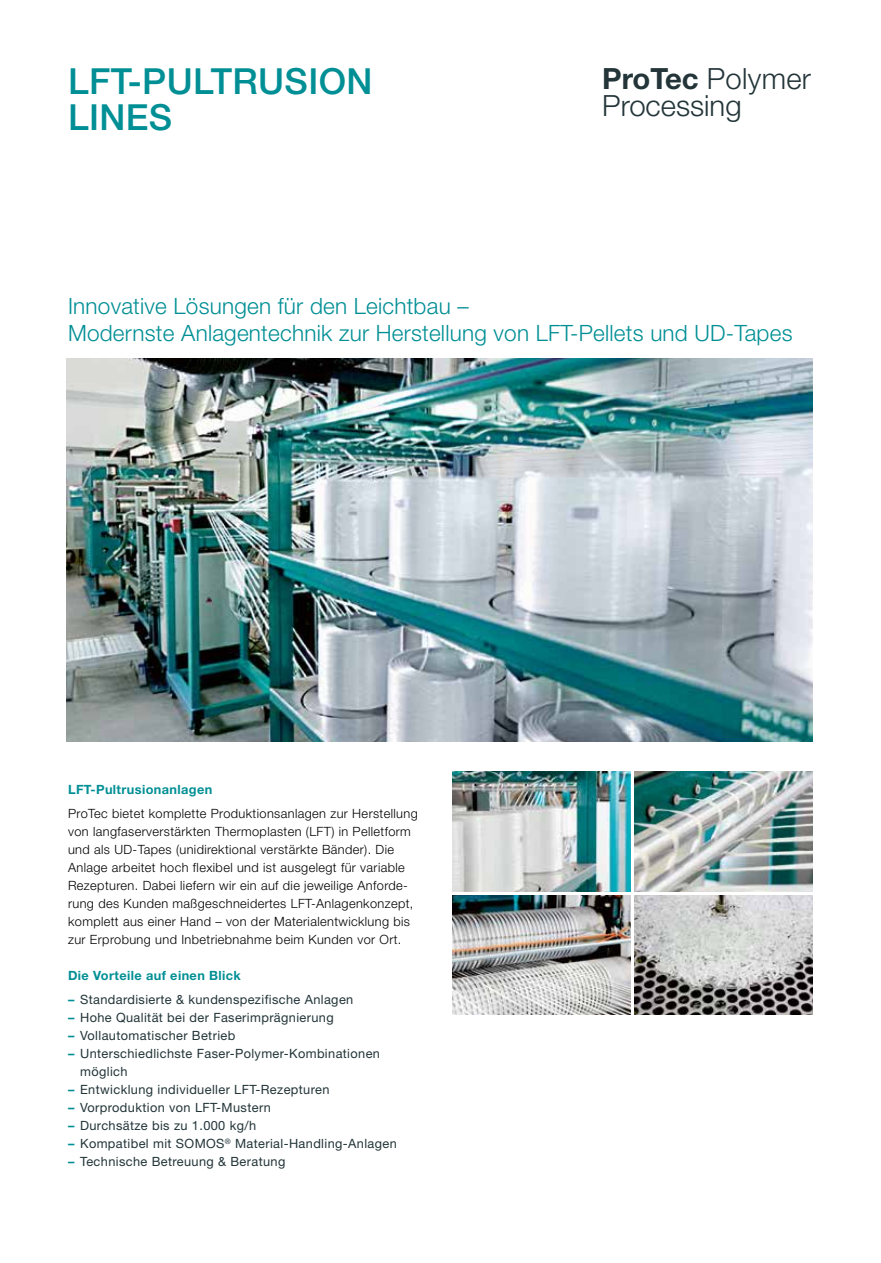
<style>
.page{position:relative;width:881px;height:1263px;background:#fff}
.page>*{position:absolute;margin:0;border:0;box-sizing:border-box;transform-origin:0 0}
.t1{font:500 36px/36px "Helvetica Neue LT Pro";letter-spacing:.01em;color:#008f95}
.t2{font:300 29.25px/27px "Helvetica Neue LT Pro";color:#233539}
.t3{font:300 22.5px/27px "Helvetica Neue LT Pro";letter-spacing:.01em;color:#008f95}
.t4{font:300 12.75px/18px "Helvetica Neue LT Pro";letter-spacing:.03em;color:#000}
.t5{font:12.75px/18px "Helvetica Neue LT Pro";letter-spacing:.03em;color:#233539}
.t6{font:700 12.75px "Helvetica Neue LT Pro";letter-spacing:.03em;color:#008f95}
.s1{font-weight:700}
.s2{font-weight:700;color:#008f95}
</style>
<div class="page">
<img style="left:67px;top:359px;width:745px;height:382px">
<img style="left:452px;top:772px;width:178px;height:119px">
<img style="left:634px;top:772px;width:178px;height:119px">
<img style="left:634px;top:895px;width:178px;height:119px">
<img style="left:452px;top:895px;width:178px;height:119px">
<h1 class="t1" style="left:68px;top:63px;width:306px">LFT-PULTRUSION<br>LINES</h1>
<h2 class="t2" style="left:602px;top:65px;width:210px"><span class="s1">ProTec</span> Polymer<br>Processing</h2>
<h3 class="t3" style="left:68px;top:292px;width:725px">Innovative Lösungen für den Leichtbau –<br>Modernste Anlagentechnik zur Herstellung von LFT-Pellets und UD-Tapes</h3>
<p class="t6" style="left:68px;top:781px;width:146px">LFT-Pultrusionanlagen</p>
<p class="t4" style="left:68px;top:804px;width:351px">ProTec bietet komplette Produktionsanlagen zur Herstellung von langfaserverstärkten Thermoplasten (LFT) in Pelletform und als UD-Tapes (unidirektional verstärkte Bänder). Die Anlage arbeitet hoch flexibel und ist ausgelegt für variable Rezepturen. Dabei liefern wir ein auf die jeweilige Anforde&shy;rung des Kunden maßgeschneidertes LFT-Anlagenkonzept, komplett aus einer Hand – von der Materialentwicklung bis zur Erprobung und Inbetriebnahme beim Kunden vor Ort.</p>
<p class="t6" style="left:68px;top:967px;width:174px">Die Vorteile auf einen Blick</p>
<p class="t5" style="left:68px;top:990px;width:286px"><span class="s2">–</span> Standardisierte &amp; kundenspezifische Anlagen</p>
<p class="t5" style="left:68px;top:1008px;width:267px"><span class="s2">–</span> Hohe Qualität bei der Faserimprägnierung</p>
<p class="t5" style="left:68px;top:1026px;width:169px"><span class="s2">–</span> Vollautomatischer Betrieb</p>
<p class="t5" style="left:80px;top:1044px;width:301px;text-indent:-12px"><span class="s2">–</span> Unterschiedlichste Faser-Polymer-Kombinationen möglich</p>
<p class="t5" style="left:68px;top:1080px;width:263px"><span class="s2">–</span> Entwicklung individueller LFT-Rezepturen</p>
<p class="t5" style="left:68px;top:1098px;width:204px"><span class="s2">–</span> Vorproduktion von LFT-Mustern</p>
<p class="t5" style="left:68px;top:1116px;width:189px"><span class="s2">–</span> Durchsätze bis zu 1.000 kg/h</p>
<p class="t5" style="left:68px;top:1134px;width:330px"><span class="s2">–</span> Kompatibel mit SOMOS<sup>®</sup> Material-Handling-Anlagen</p>
<p class="t5" style="left:68px;top:1152px;width:219px"><span class="s2">–</span> Technische Betreuung &amp; Beratung</p>
</div>
